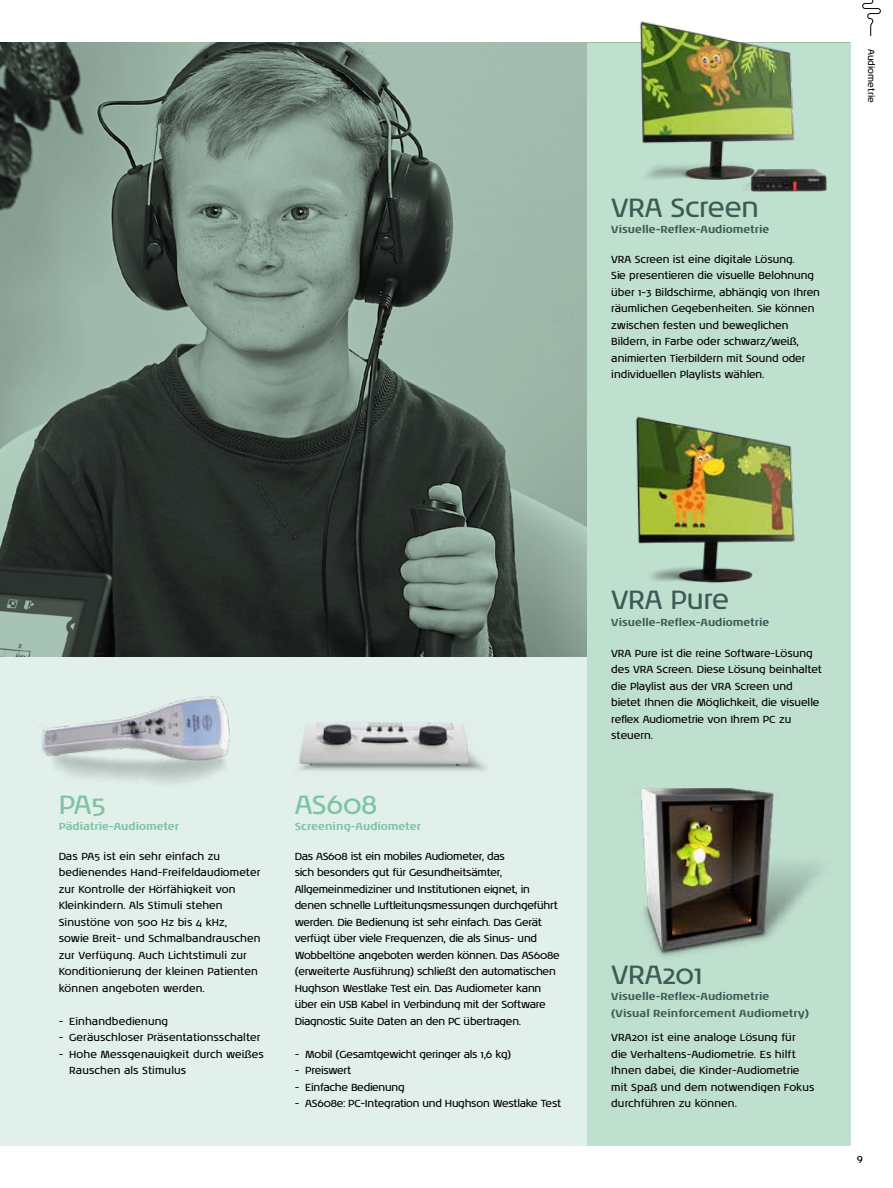
<style>
.page{position:relative;width:893px;height:1188px;background:#fff}
.page>*{position:absolute;margin:0;border:0;box-sizing:border-box;transform-origin:0 0}
.t1{font:27px "Noa LT Pro";letter-spacing:-.02em;color:#3c5b56}
.t2{font:27px "Noa LT Pro";letter-spacing:-.02em;color:#7dc4a3}
.t3{font:10.5px/16.5px "Noa LT Pro";letter-spacing:-.01em;color:#000}
.t4{font:700 10.5px/16.5px "Noa LT Pro";color:#3c5b56}
.t5{font:10.5px "Noa LT Pro";letter-spacing:-.03em;color:#000}
.t6{font:700 10.5px "Noa LT Pro";color:#7dc4a3}
.t7{font:10.5px "Noa LT Pro";letter-spacing:.01em;color:#000}
.t8{font:9px "Noa LT Pro";color:#000}
</style>
<div class="page">
<div style="left:0;top:657px;width:587px;height:488px;background:#e1f0ea"></div>
<svg style="left:0;top:43px;width:587px;height:614px;background:#65766d"></svg>
<div style="left:587px;top:43px;width:263px;height:1102px;background:#c0e0cf"></div>
<img style="left:640px;top:788px;width:180px;height:169px">
<img style="left:635px;top:416px;width:160px;height:167px">
<img style="left:298px;top:750px;width:188px;height:21px">
<img style="left:300px;top:722px;width:168px;height:43px">
<img style="left:41px;top:696px;width:189px;height:88px">
<img style="left:587px;top:21px;width:284px;height:197px">
<svg style="left:862px;top:0;width:19px;height:36px"></svg>
<h1 class="t1" style="left:611px;top:189px;width:149px">VRA Screen</h1>
<p class="t4" style="left:611px;top:221px;width:160px">Visuelle-Reflex-Audiometrie</p>
<p class="t3" style="left:611px;top:251px;width:210px">VRA Screen ist eine digitale Lösung.<br>Sie presentieren die visuelle Belohnung über 1-3 Bildschirme, abhängig von Ihren räumlichen Gegebenheiten. Sie können zwischen festen und beweglichen Bildern, in Farbe oder schwarz/weiß, animierten Tierbildern mit Sound oder individuellen Playlists wählen.</p>
<p class="t8" style="left:877px;top:49px;width:55px;rotate:90deg">Audiometrie</p>
<h1 class="t2" style="left:59px;top:786px;width:49px">PA5</h1>
<p class="t6" style="left:59px;top:819px;width:122px">Pädiatrie-Audiometer</p>
<p class="t3" style="left:59px;top:848px;width:203px">Das PA5 ist ein sehr einfach zu bedienendes Hand-Freifeldaudiometer zur Kontrolle der Hörfähigkeit von Kleinkindern. Als Stimuli stehen Sinustöne von 500 Hz bis 4 kHz,<br>sowie Breit- und Schmalbandrauschen zur Verfügung. Auch Lichtstimuli zur Konditionierung der kleinen Patienten können angeboten werden.</p>
<p class="t7" style="left:59px;top:1014px;width:111px">- Einhandbedienung</p>
<p class="t3" style="left:59px;top:1029px;width:203px">- Geräuschloser Präsentationsschalter</p>
<p class="t3" style="left:69px;top:1045px;width:196px;text-indent:-11px">- Hohe Messgenauigkeit durch weißes<br>Rauschen als Stimulus</p>
<h1 class="t2" style="left:295px;top:786px;width:84px">AS608</h1>
<p class="t6" style="left:295px;top:819px;width:128px">Screening-Audiometer</p>
<p class="t3" style="left:295px;top:848px;width:267px">Das AS608 ist ein mobiles Audiometer, das<br>sich besonders gut für Gesundheitsämter, Allgemeinmediziner und Institutionen eignet, in denen schnelle Luftleitungsmessungen durchgeführt werden. Die Bedienung ist sehr einfach. Das Gerät verfügt über viele Frequenzen, die als Sinus- und Wobbeltöne angeboten werden können. Das AS608e (erweiterte Ausführung) schließt den automatischen Hughson Westlake Test ein. Das Audiometer kann über ein USB Kabel in Verbindung mit der Software Diagnostic Suite Daten an den PC übertragen.</p>
<p class="t5" style="left:295px;top:1047px;width:218px">- Mobil (Gesamtgewicht geringer als 1,6 kg)</p>
<p class="t5" style="left:295px;top:1063px;width:58px">- Preiswert</p>
<p class="t3" style="left:295px;top:1079px;width:111px">- Einfache Bedienung</p>
<p class="t5" style="left:295px;top:1096px;width:268px">- AS608e: PC-Integration und Hughson Westlake Test</p>
<h1 class="t1" style="left:611px;top:581px;width:119px">VRA Pure</h1>
<p class="t4" style="left:611px;top:613px;width:160px">Visuelle-Reflex-Audiometrie</p>
<p class="t3" style="left:611px;top:645px;width:212px">VRA Pure ist die reine Software-Lösung des VRA Screen. Diese Lösung beinhaltet die Playlist aus der VRA Screen und bietet Ihnen die Möglichkeit, die visuelle reflex Audiometrie von Ihrem PC zu steuern.</p>
<h1 class="t1" style="left:611px;top:956px;width:93px">VRA201</h1>
<p class="t4" style="left:611px;top:988px;width:199px">Visuelle-Reflex-Audiometrie (Visual Reinforcement Audiometry)</p>
<p class="t3" style="left:611px;top:1029px;width:205px">VRA201 ist eine analoge Lösung für<br>die Verhaltens-Audiometrie. Es hilft Ihnen dabei, die Kinder-Audiometrie mit Spaß und dem notwendigen Fokus durchführen zu können.</p>
<p class="t3" style="left:857px;top:1150px;width:8px">9</p>
</div>
